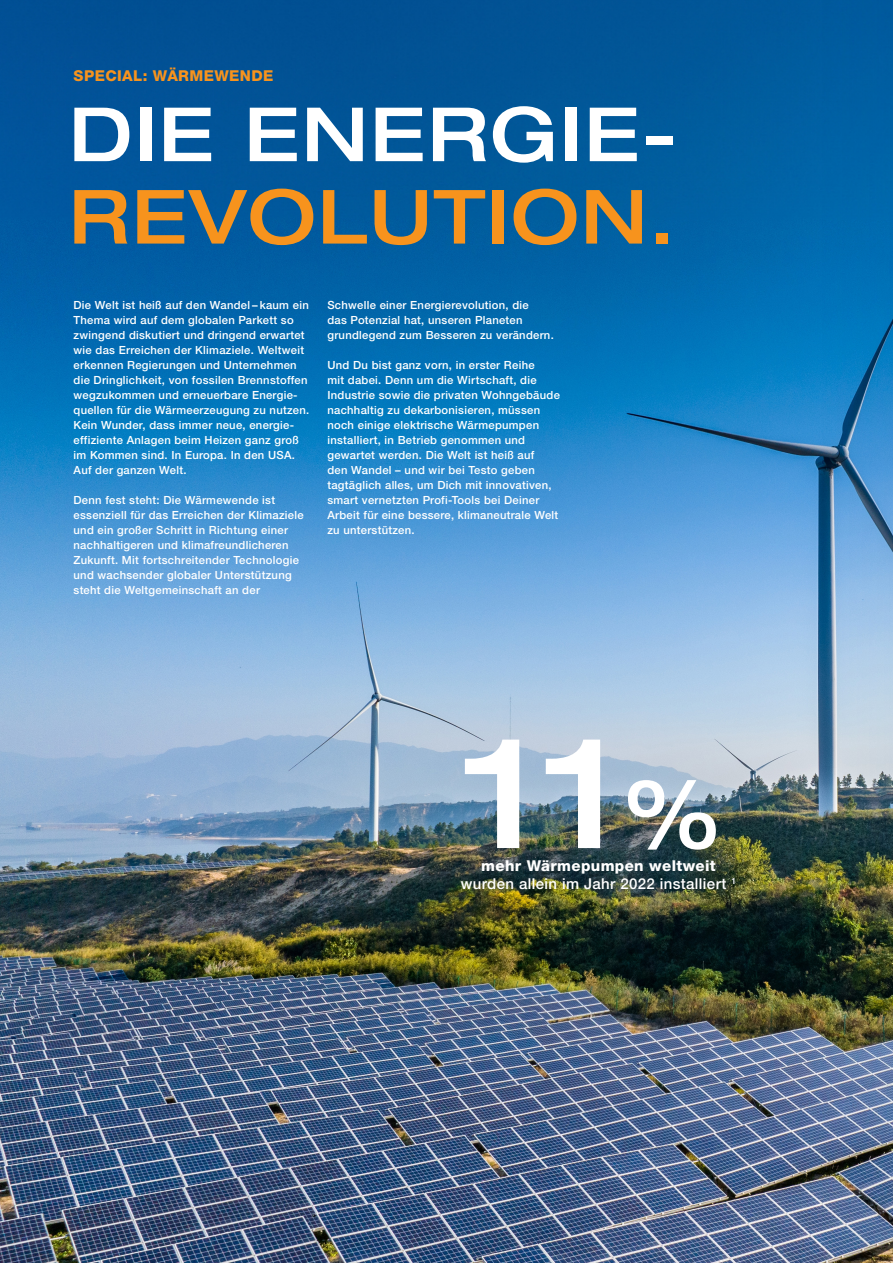
<style>
.page{position:relative;width:893px;height:1263px;background:#fff}
.page>*{position:absolute;margin:0;border:0;box-sizing:border-box;transform-origin:0 0}
.Headline_16pt{font:500 expanded 154.05px "Helvetica Neue LTW1 G";color:#fff}
.Headline_16pt-2{font:500 expanded 74.85px/82.3px "Helvetica Neue LTW1 G";letter-spacing:.025em;color:#fff}
.t1{font:500 15px "Helvetica Neue LTW1 G";letter-spacing:.025em;color:#fff}
.t2{font:800 15px "Helvetica Neue LTW1 G";letter-spacing:.025em;color:#fff}
.t3{font:800 15px "Helvetica Neue LTW1 G";letter-spacing:.025em;color:#f7931d}
.t4{font:500 11.25px/15px "Helvetica Neue LTW1 G";letter-spacing:.025em;color:#fff}
.s1{color:#f7931d}
.s2{font-size:96px}
</style>
<div class="page">
<img style="left:0;top:0;width:819px;height:1263px">
<img style="left:819px;top:0;width:74px;height:1263px">
<p class="t3" style="left:74px;top:67px;width:201px">SPECIAL: WÄRMEWENDE</p>
<p class="Headline_16pt-2" style="left:69px;top:91px;width:610px">DIE ENERGIE-<br><span class="s1">REVOLUTION.</span></p>
<p class="t4" style="left:74px;top:298px;width:237px">Die Welt ist heiß auf den Wandel – kaum ein Thema wird auf dem globalen Parkett so zwingend diskutiert und dringend erwartet wie das Erreichen der Klimaziele. Weltweit erkennen Regierungen und Unternehmen die Dringlichkeit, von fossilen Brennstoffen wegzukommen und erneuerbare Energie&shy;quellen für die Wärmeerzeugung zu nutzen.<br>Kein Wunder, dass immer neue, energie&shy;effiziente Anlagen beim Heizen ganz groß im Kommen sind. In Europa. In den USA.<br>Auf der ganzen Welt.</p>
<p class="t4" style="left:74px;top:493px;width:232px">Denn fest steht: Die Wärmewende ist essenziell für das Erreichen der Klimaziele und ein großer Schritt in Richtung einer nachhaltigeren und klimafreundlicheren Zukunft. Mit fortschreitender Technologie und wachsender globaler Unterstützung steht die Weltgemeinschaft an der</p>
<p class="t4" style="left:327px;top:298px;width:228px">Schwelle einer Energierevolution, die<br>das Potenzial hat, unseren Planeten grundlegend zum Besseren zu verändern.</p>
<p class="t4" style="left:327px;top:358px;width:234px">Und Du bist ganz vorn, in erster Reihe<br>mit dabei. Denn um die Wirtschaft, die Industrie sowie die privaten Wohngebäude nachhaltig zu dekarbonisieren, müssen noch einige elektrische Wärmepumpen installiert, in Betrieb genommen und gewartet werden. Die Welt ist heiß auf<br>den Wandel – und wir bei Testo geben tagtäglich alles, um Dich mit innovativen, smart vernetzten Profi-Tools bei Deiner Arbeit für eine bessere, klimaneutrale Welt zu unterstützen.</p>
<p class="Headline_16pt" style="left:461px;top:695px;width:261px">11<span class="s2">%</span></p>
<p class="t2" style="left:481px;top:857px;width:236px">mehr Wärmepumpen weltweit</p>
<p class="t1" style="left:461px;top:875px;width:277px">wurden allein im Jahr 2022 installiert <sup>1</sup></p>
</div>
